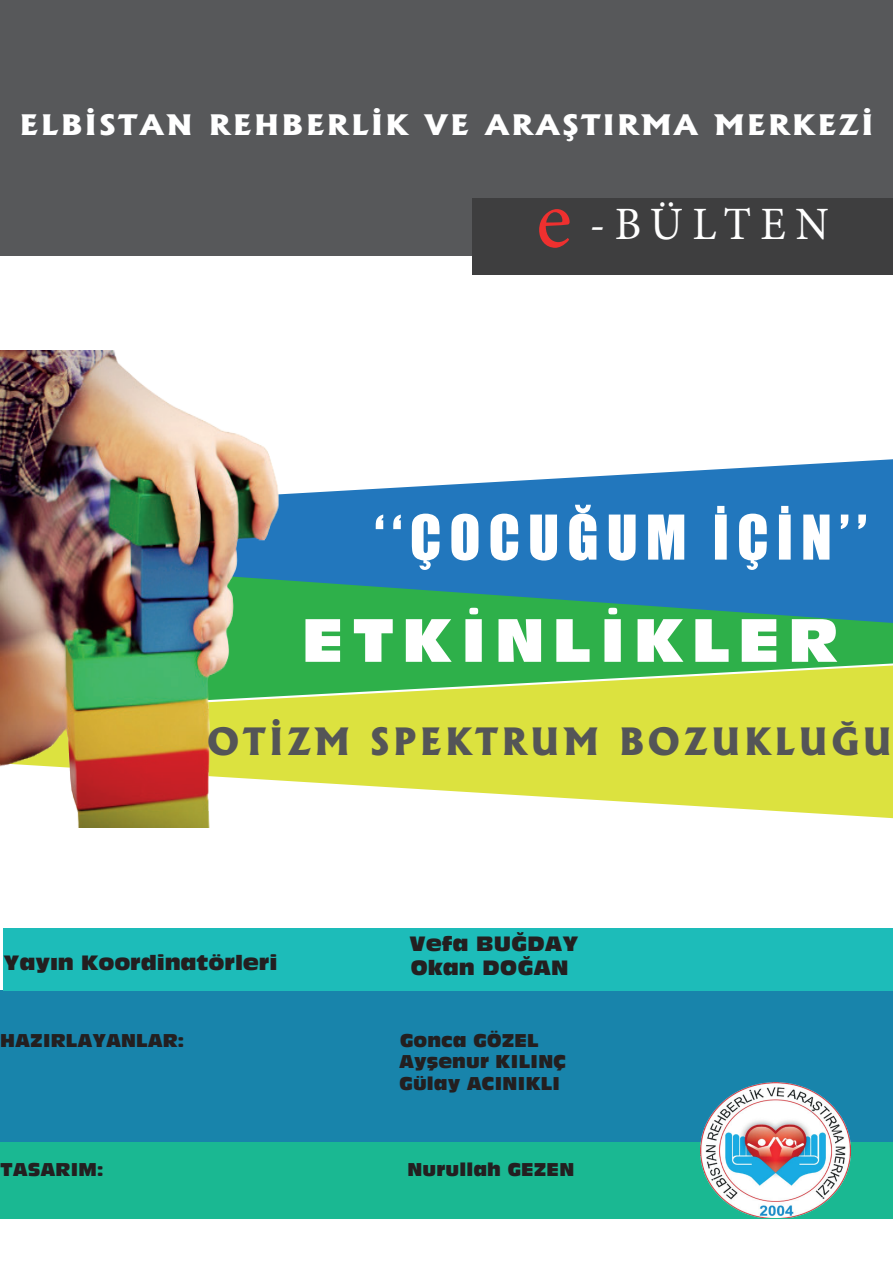
<style>
.page{position:relative;width:893px;height:1263px;background:#fff}
.page>*{position:absolute;margin:0;border:0;box-sizing:border-box;transform-origin:0 0}
.t1{font:60px "Antique Olive Compact";letter-spacing:.13em;color:#fff}
.t2{font:57px "Impact";letter-spacing:.14em;color:#fff}
.t3{font:46.35px "Minion Pro";letter-spacing:.21em;color:#fff}
.t4{font:800 36px "Albertus";letter-spacing:.1em;color:#545557}
.t5{font:800 27px "Albertus";letter-spacing:.075em;color:#fff;scale:1.15 1}
.t6{font:20.1px "Antique Olive Compact";letter-spacing:-.01em;color:#231f20;scale:1.04 1}
.t7{font:18px/21.6px "Antique Olive Compact";color:#231f20}
.s1{font-size:84px;color:#ee302f}
</style>
<div class="page">
<svg style="left:593px;top:711px;width:300px;height:107px;background:#dee44f"></svg>
<svg style="left:593px;top:623px;width:300px;height:88px;background:#7cc749"></svg>
<svg style="left:593px;top:459px;width:300px;height:164px;background:#2f82b9"></svg>
<div style="left:0;top:0;width:893px;height:255px;background:#57585a"></div>
<div style="left:0;top:990px;width:893px;height:152px;background:#1884ab"></div>
<div style="left:0;top:1142px;width:893px;height:76px;background:#1ab892"></div>
<img style="left:701px;top:1082px;width:149px;height:135px">
<img style="left:0;top:350px;width:593px;height:477px">
<div style="left:472px;top:198px;width:421px;height:76px;background:#3e3e3f"></div>
<div style="left:4px;top:928px;width:889px;height:62px;background:#1dbcb9"></div>
<h3 class="t5" style="left:19px;top:107px;width:744px">ELBİSTAN REHBERLİK VE ARAŞTIRMA MERKEZİ</h3>
<h3 class="t3" style="left:536px;top:193px;width:294px"><span class="s1">e</span> -BÜLTEN</h3>
<h2 class="t2" style="left:375px;top:493px;width:494px">‘‘ÇOCUĞUM İÇİN’’</h2>
<h1 class="t1" style="left:302px;top:603px;width:538px">ETKİNLİKLER</h1>
<h3 class="t4" style="left:207px;top:718px;width:686px">OTİZM SPEKTRUM BOZUKLUĞU</h3>
<p class="t6" style="left:409px;top:931px;width:164px">Vefa BUĞDAY</p>
<p class="t6" style="left:4px;top:951px;width:265px">Yayın Koordinatörleri</p>
<p class="t6" style="left:410px;top:955px;width:154px">Okan DOĞAN</p>
<p class="t7" style="left:0;top:1029px;width:186px">HAZIRLAYANLAR:</p>
<p class="t7" style="left:399px;top:1029px;width:168px">Gonca GÖZEL<br>Ayşenur KILINÇ<br>Gülay ACINIKLI</p>
<p class="t7" style="left:0;top:1158px;width:105px">TASARIM:</p>
<p class="t7" style="left:408px;top:1158px;width:168px">Nurullah GEZEN</p>
</div>
